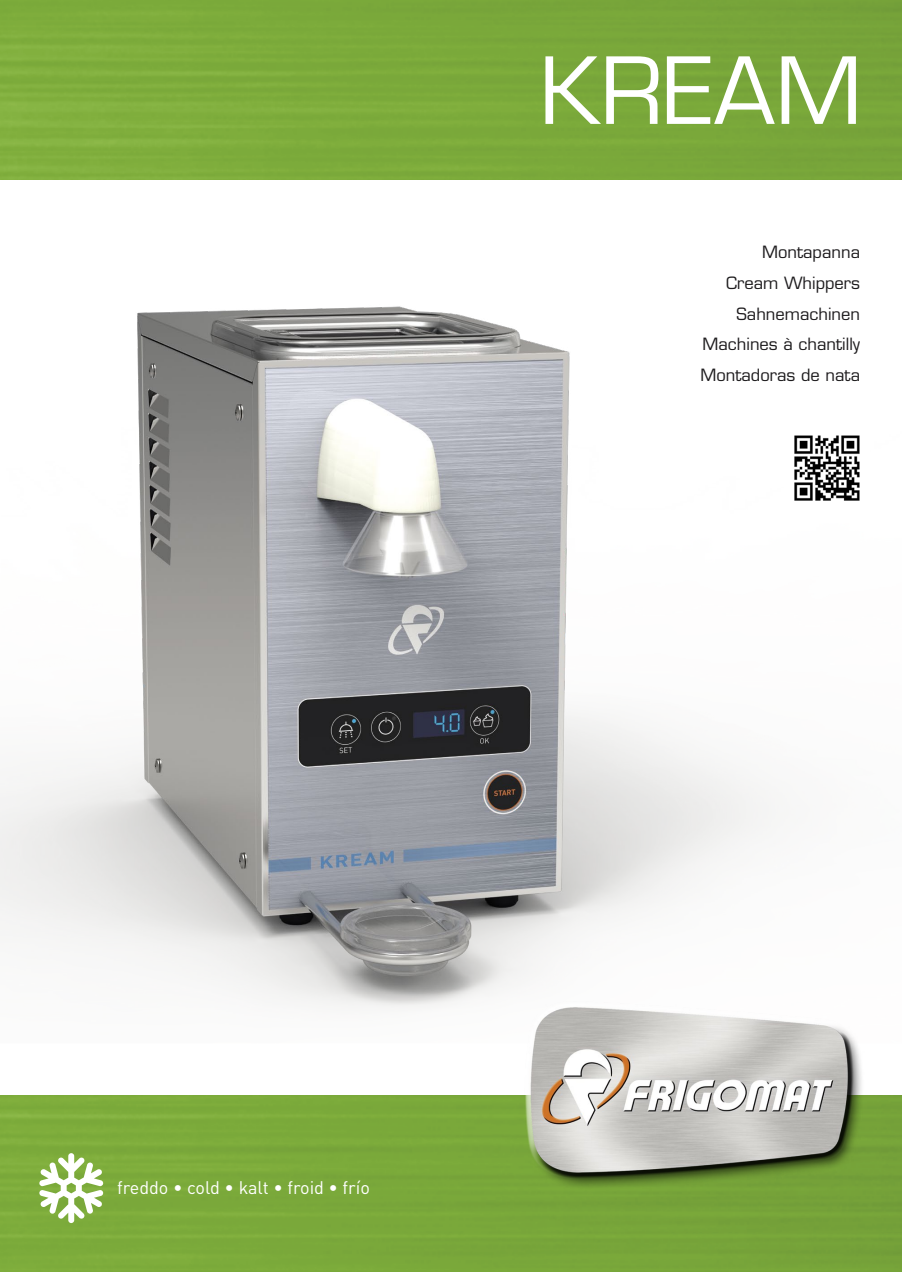
<style>
.page{position:relative;width:902px;height:1272px;background:#fff}
.page>*{position:absolute;margin:0;border:0;box-sizing:border-box;transform-origin:0 0}
.t1{font:90px "Eurostile LT Std";color:#fff}
.t2{font:18px "DIN Pro";color:#fff}
.t3{font:16.5px/30.6px "Eurostile LT Std";color:#1d1b1d;text-align:right}
</style>
<div class="page">
<img style="left:0;top:306px;width:772px;height:702px">
<div style="left:0;top:1095px;width:901px;height:176px;background:#7aa93a"></div>
<img style="left:0;top:0;width:901px;height:180px">
<img style="left:483px;top:960px;width:408px;height:255px">
<svg style="left:39px;top:1153px;width:64px;height:69px"></svg>
<img style="left:794px;top:435px;width:66px;height:66px">
<h1 class="t1" style="left:539px;top:37px;width:325px">KREAM</h1>
<p class="t3" style="left:700px;top:237px;width:161px">Montapanna<br>Cream Whippers<br>Sahnemachinen<br>Machines à chantilly<br>Montadoras de nata</p>
<p class="t2" style="left:117px;top:1172px;width:254px">freddo • cold • kalt • froid • frío</p>
</div>
